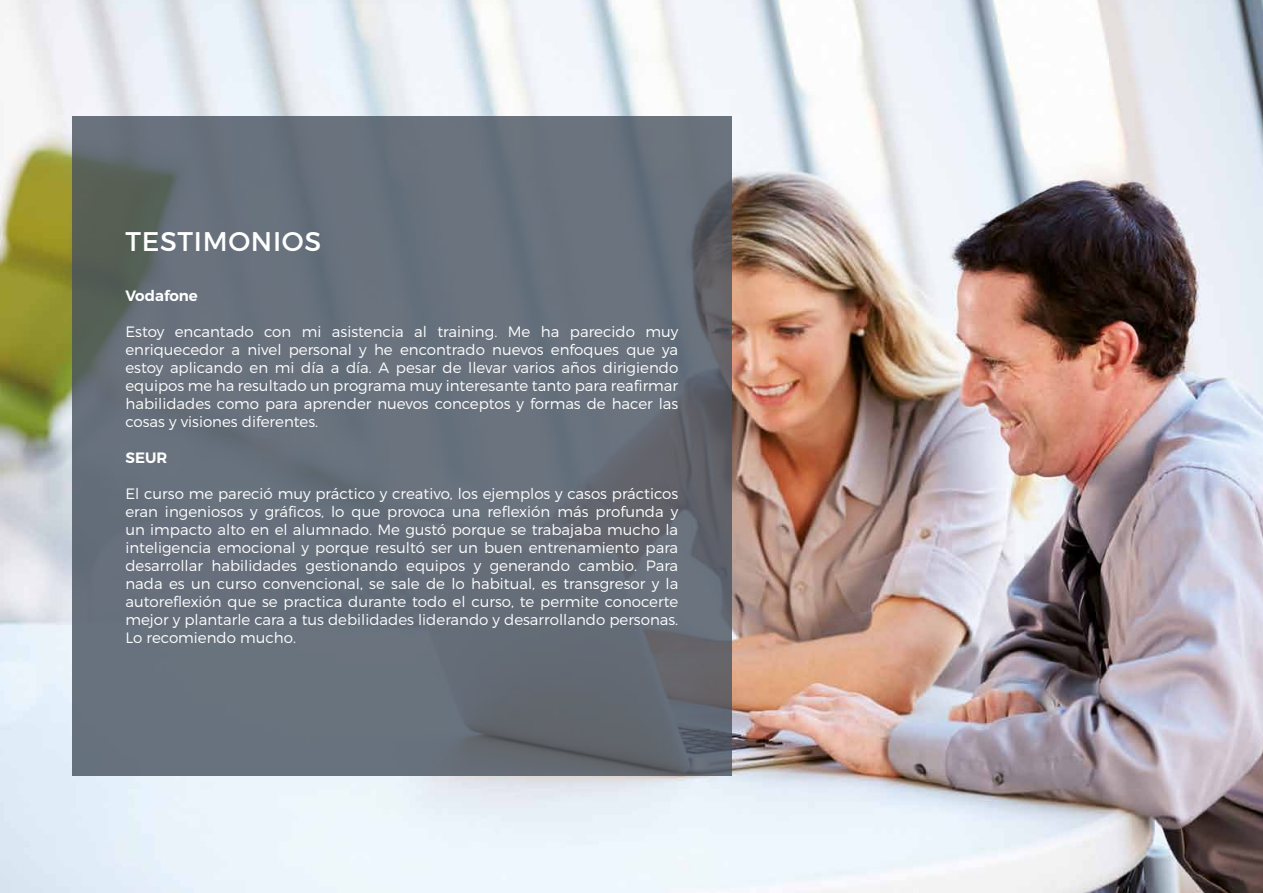
<style>
.page{position:relative;width:1263px;height:893px;background:#fff}
.page>*{position:absolute;margin:0;border:0;box-sizing:border-box;transform-origin:0 0}
.t1{font:27px "Montserrat";letter-spacing:.025em;color:#fff}
.t2{font:300 15px/18px "Montserrat";color:#fff;text-align:justify}
.t3{font:600 15px "Montserrat";color:#fff}
</style>
<div class="page">
<img style="left:0;top:0;width:1263px;height:893px">
<svg style="left:72px;top:117px;width:659px;height:659px;background:#656e78"></svg>
<h1 class="t1" style="left:125px;top:225px;width:197px">TESTIMONIOS</h1>
<p class="t3" style="left:125px;top:286px;width:74px">Vodafone</p>
<p class="t2" style="left:125px;top:322px;width:554px">Estoy encantado con mi asistencia al training. Me ha parecido muy enriquecedor a nivel personal y he encontrado nuevos enfoques que ya estoy aplicando en mi día a día. A pesar de llevar varios años dirigiendo equipos me ha resultado un programa muy interesante tanto para reafirmar habilidades como para aprender nuevos conceptos y formas de hacer las cosas y visiones diferentes.</p>
<p class="t3" style="left:125px;top:448px;width:43px">SEUR</p>
<p class="t2" style="left:125px;top:484px;width:554px">El curso me pareció muy práctico y creativo, los ejemplos y casos prácticos eran ingeniosos y gráficos, lo que provoca una reflexión más profunda y un impacto alto en el alumnado. Me gustó porque se trabajaba mucho la inteligencia emocional y porque resultó ser un buen entrenamiento para desarrollar habilidades gestionando equipos y generando cambio. Para nada es un curso convencional, se sale de lo habitual, es transgresor y la autoreflexión que se practica durante todo el curso, te permite conocerte mejor y plantarle cara a tus debilidades liderando y desarrollando personas.<br>Lo recomiendo mucho.</p>
</div>
